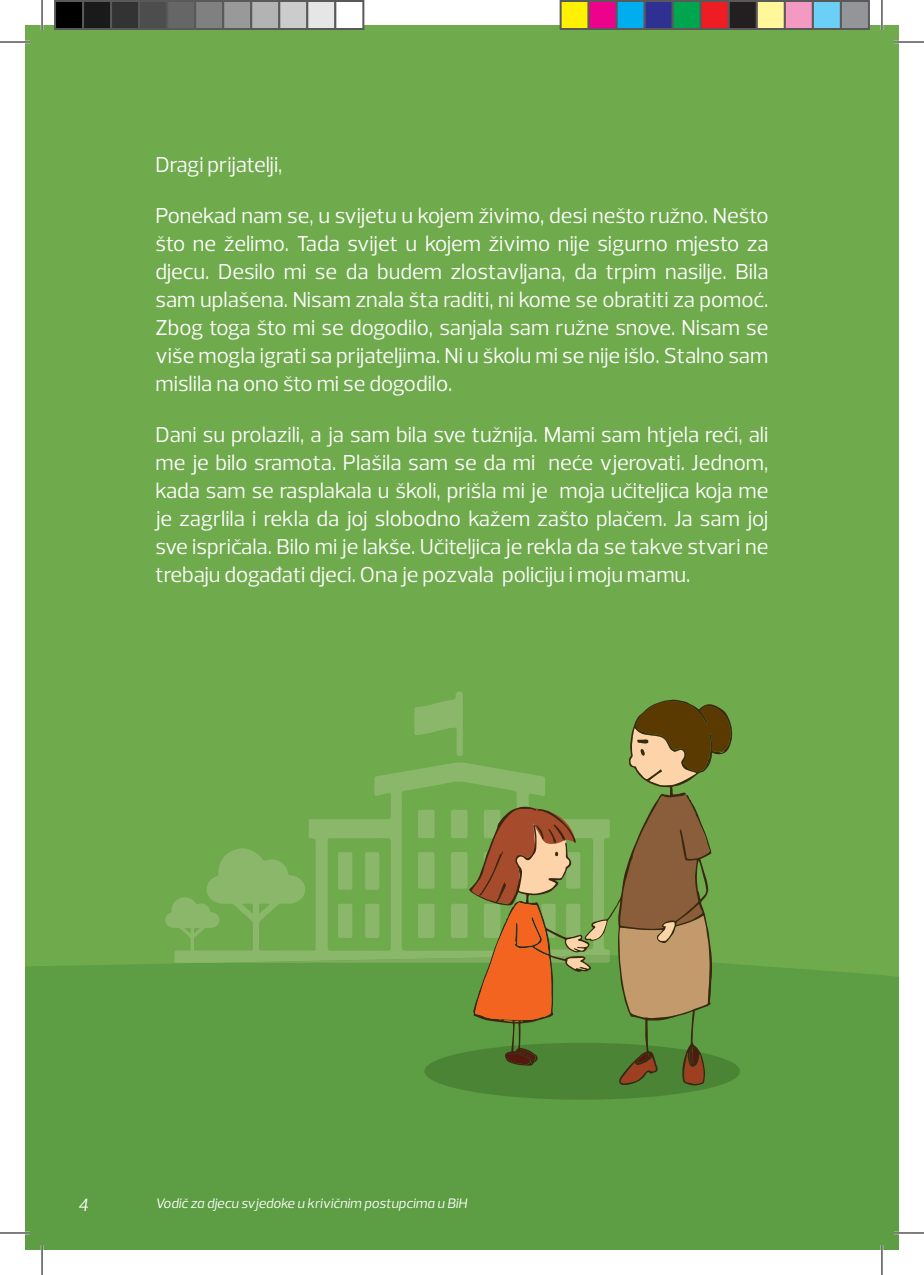
<style>
.page{position:relative;width:924px;height:1275px;background:#fff}
.page>*{position:absolute;margin:0;border:0;box-sizing:border-box;transform-origin:0 0}
.t1{font:22px/28px "Prelo";color:#fff;text-align:justify}
.t2{font:italic 18px "Prelo";color:#fff}
.t3{font:italic 14px "Prelo";letter-spacing:-.025em;color:#fff}
</style>
<div class="page">
<div style="left:25px;top:25px;width:873px;height:1225px;background:#6fab4c"></div>
<div style="left:25px;top:962px;width:873px;height:288px;background:#5d9d43"></div>
<svg style="left:414px;top:691px;width:48px;height:65px"></svg>
<svg style="left:165px;top:762px;width:380px;height:200px"></svg>
<div style="left:424px;top:1042px;width:315px;height:57px;background:#4c8436;border-radius:50%"></div>
<svg style="left:609px;top:699px;width:123px;height:386px"></svg>
<svg style="left:629px;top:701px;width:101px;height:84px"></svg>
<svg style="left:619px;top:793px;width:90px;height:225px;background:#947d4c"></svg>
<svg style="left:214px;top:805px;width:395px;height:260px"></svg>
<hr style="left:0;top:41px;width:30px;height:2px;background:#fff">
<hr style="left:893px;top:41px;width:30px;height:2px;background:#fff">
<hr style="left:0;top:1231px;width:30px;height:3px;background:#fff">
<hr style="left:893px;top:1231px;width:30px;height:3px;background:#fff">
<hr style="left:41px;top:0;width:2px;height:30px;background:#fff">
<hr style="left:41px;top:1245px;width:2px;height:30px;background:#fff">
<hr style="left:880px;top:0;width:2px;height:30px;background:#fff">
<hr style="left:880px;top:1245px;width:2px;height:30px;background:#fff">
<hr style="left:0;top:42px;width:30px;height:1px;background:#000">
<hr style="left:893px;top:42px;width:30px;height:1px;background:#000">
<hr style="left:0;top:1232px;width:30px;height:1px;background:#000">
<hr style="left:893px;top:1232px;width:30px;height:1px;background:#000">
<hr style="left:42px;top:0;width:1px;height:30px;background:#000">
<hr style="left:42px;top:1245px;width:1px;height:30px;background:#000">
<hr style="left:881px;top:0;width:1px;height:30px;background:#000">
<hr style="left:881px;top:1245px;width:1px;height:30px;background:#000">
<div style="left:55px;top:1px;width:28px;height:28px;background:#000"></div>
<div style="left:54px;top:0;width:30px;height:30px;border:2px solid #595959"></div>
<div style="left:83px;top:1px;width:28px;height:28px;background:#1a1a1a"></div>
<div style="left:82px;top:0;width:30px;height:30px;border:2px solid #595959"></div>
<div style="left:111px;top:1px;width:28px;height:28px;background:#333"></div>
<div style="left:110px;top:0;width:30px;height:30px;border:2px solid #595959"></div>
<div style="left:139px;top:1px;width:28px;height:28px;background:#4d4d4d"></div>
<div style="left:138px;top:0;width:30px;height:30px;border:2px solid #595959"></div>
<div style="left:167px;top:1px;width:28px;height:28px;background:#666"></div>
<div style="left:166px;top:0;width:30px;height:30px;border:2px solid #595959"></div>
<div style="left:195px;top:1px;width:28px;height:28px;background:#808080"></div>
<div style="left:194px;top:0;width:30px;height:30px;border:2px solid #595959"></div>
<div style="left:223px;top:1px;width:28px;height:28px;background:#999"></div>
<div style="left:222px;top:0;width:30px;height:30px;border:2px solid #595959"></div>
<div style="left:251px;top:1px;width:28px;height:28px;background:#b3b3b3"></div>
<div style="left:250px;top:0;width:30px;height:30px;border:2px solid #595959"></div>
<div style="left:279px;top:1px;width:28px;height:28px;background:#ccc"></div>
<div style="left:278px;top:0;width:30px;height:30px;border:2px solid #595959"></div>
<div style="left:307px;top:1px;width:28px;height:28px;background:#e6e6e6"></div>
<div style="left:306px;top:0;width:30px;height:30px;border:2px solid #595959"></div>
<div style="left:335px;top:1px;width:28px;height:28px;background:#fff"></div>
<div style="left:334px;top:0;width:30px;height:30px;border:2px solid #595959"></div>
<div style="left:560px;top:1px;width:28px;height:28px;background:#fff101"></div>
<div style="left:559px;top:0;width:30px;height:30px;border:2px solid #595959"></div>
<div style="left:588px;top:1px;width:28px;height:28px;background:#ed028c"></div>
<div style="left:587px;top:0;width:30px;height:30px;border:2px solid #595959"></div>
<div style="left:616px;top:1px;width:28px;height:28px;background:#00aeef"></div>
<div style="left:615px;top:0;width:30px;height:30px;border:2px solid #595959"></div>
<div style="left:644px;top:1px;width:28px;height:28px;background:#2e3092"></div>
<div style="left:643px;top:0;width:30px;height:30px;border:2px solid #595959"></div>
<div style="left:672px;top:1px;width:28px;height:28px;background:#00a54f"></div>
<div style="left:671px;top:0;width:30px;height:30px;border:2px solid #595959"></div>
<div style="left:700px;top:1px;width:28px;height:28px;background:#ee1d23"></div>
<div style="left:699px;top:0;width:30px;height:30px;border:2px solid #595959"></div>
<div style="left:728px;top:1px;width:28px;height:28px;background:#231f20"></div>
<div style="left:727px;top:0;width:30px;height:30px;border:2px solid #595959"></div>
<div style="left:756px;top:1px;width:28px;height:28px;background:#fff79a"></div>
<div style="left:755px;top:0;width:30px;height:30px;border:2px solid #595959"></div>
<div style="left:784px;top:1px;width:28px;height:28px;background:#f499c2"></div>
<div style="left:783px;top:0;width:30px;height:30px;border:2px solid #595959"></div>
<div style="left:812px;top:1px;width:28px;height:28px;background:#6bcff6"></div>
<div style="left:811px;top:0;width:30px;height:30px;border:2px solid #595959"></div>
<div style="left:840px;top:1px;width:28px;height:28px;background:#939598"></div>
<div style="left:839px;top:0;width:30px;height:30px;border:2px solid #595959"></div>
<p class="t1" style="left:155px;top:151px;width:128px">Dragi prijatelji,</p>
<p class="t1" style="left:155px;top:202px;width:614px">Ponekad nam se, u svijetu u kojem živimo, desi nešto ružno. Nešto što ne želimo. Tada svijet u kojem živimo nije sigurno mjesto za djecu. Desilo mi se da budem zlostavljana, da trpim nasilje. Bila sam uplašena. Nisam znala šta raditi, ni kome se obratiti za pomoć.<br>Zbog toga što mi se dogodilo, sanjala sam ružne snove. Nisam se više mogla igrati sa prijateljima. Ni u školu mi se nije išlo. Stalno sam mislila na ono što mi se dogodilo.</p>
<p class="t1" style="left:155px;top:420px;width:614px">Dani su prolazili, a ja sam bila sve tužnija. Mami sam htjela reći, ali me je bilo sramota. Plašila sam se da mi neće vjerovati. Jednom, kada sam se rasplakala u školi, prišla mi je moja učiteljica koja me je zagrlila i rekla da joj slobodno kažem zašto plačem. Ja sam joj sve ispričala. Bilo mi je lakše. Učiteljica je rekla da se takve stvari ne trebaju događati djeci. Ona je pozvala policiju i moju mamu.</p>
<p class="t2" style="left:78px;top:1194px;width:12px">4</p>
<p class="t3" style="left:155px;top:1194px;width:313px">vodič za djecu svjedoke u krivičnim postupcima u BiH</p>
</div>
